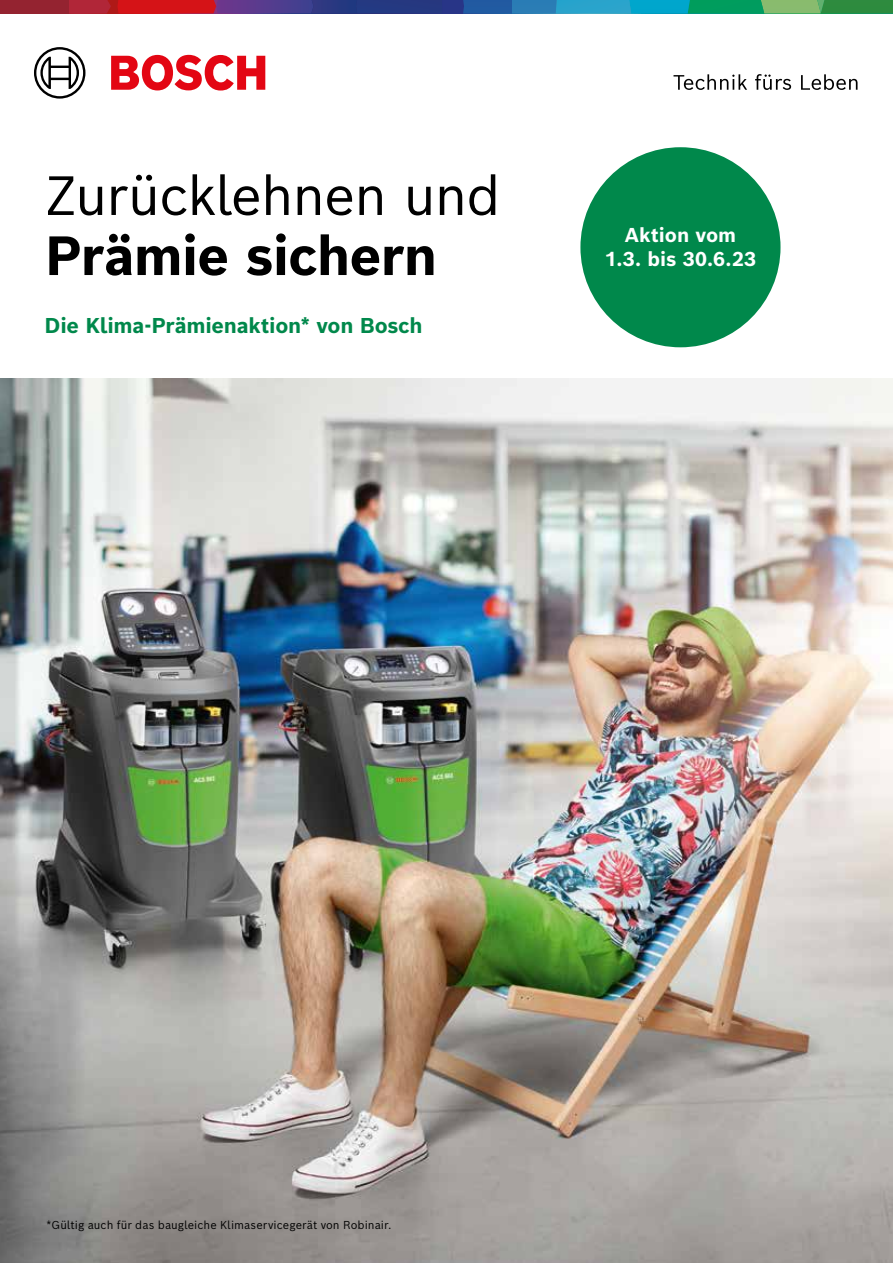
<style>
.page{position:relative;width:893px;height:1263px;background:#fff}
.page>*{position:absolute;margin:0;border:0;box-sizing:border-box;transform-origin:0 0}
.t1{font:54px "Bosch Sans";letter-spacing:-.025em;color:#000}
.t2{font:700 54px "Bosch Sans";letter-spacing:-.02em;color:#000}
.t3{font:700 21px "Bosch Sans";letter-spacing:-.01em;color:#00884b}
.t4{font:700 19.65px/24.2px "Bosch Sans";color:#fff;text-align:center}
.t5{font:11.25px "Bosch Sans";letter-spacing:.005em;color:#000}
</style>
<div class="page">
<div style="left:0;top:0;width:69px;height:14px;background:#942330"></div>
<svg style="left:69px;top:0;width:824px;height:14px;background:#496378"></svg>
<svg style="left:111px;top:55px;width:154px;height:36px"></svg>
<svg style="left:34px;top:47px;width:51px;height:52px"></svg>
<svg style="left:673px;top:74px;width:74px;height:16px"></svg>
<svg style="left:755px;top:74px;width:36px;height:16px"></svg>
<svg style="left:801px;top:74px;width:56px;height:16px"></svg>
<img style="left:0;top:379px;width:893px;height:884px">
<div style="left:580px;top:147px;width:200px;height:200px;background:#00884b;border-radius:50%"></div>
<h1 class="t1" style="left:45px;top:159px;width:458px">Zurücklehnen und</h1>
<h1 class="t2" style="left:45px;top:219px;width:394px">Prämie sichern</h1>
<h2 class="t3" style="left:45px;top:311px;width:380px">Die Klima-Prämienaktion* von Bosch</h2>
<h3 class="t4" style="left:605px;top:223px;width:153px">Aktion vom<br>1.3. bis 30.6.23</h3>
<p class="t5" style="left:46px;top:1217px;width:347px">*Gültig auch für das baugleiche Klimaservicegerät von Robinair.</p>
</div>
